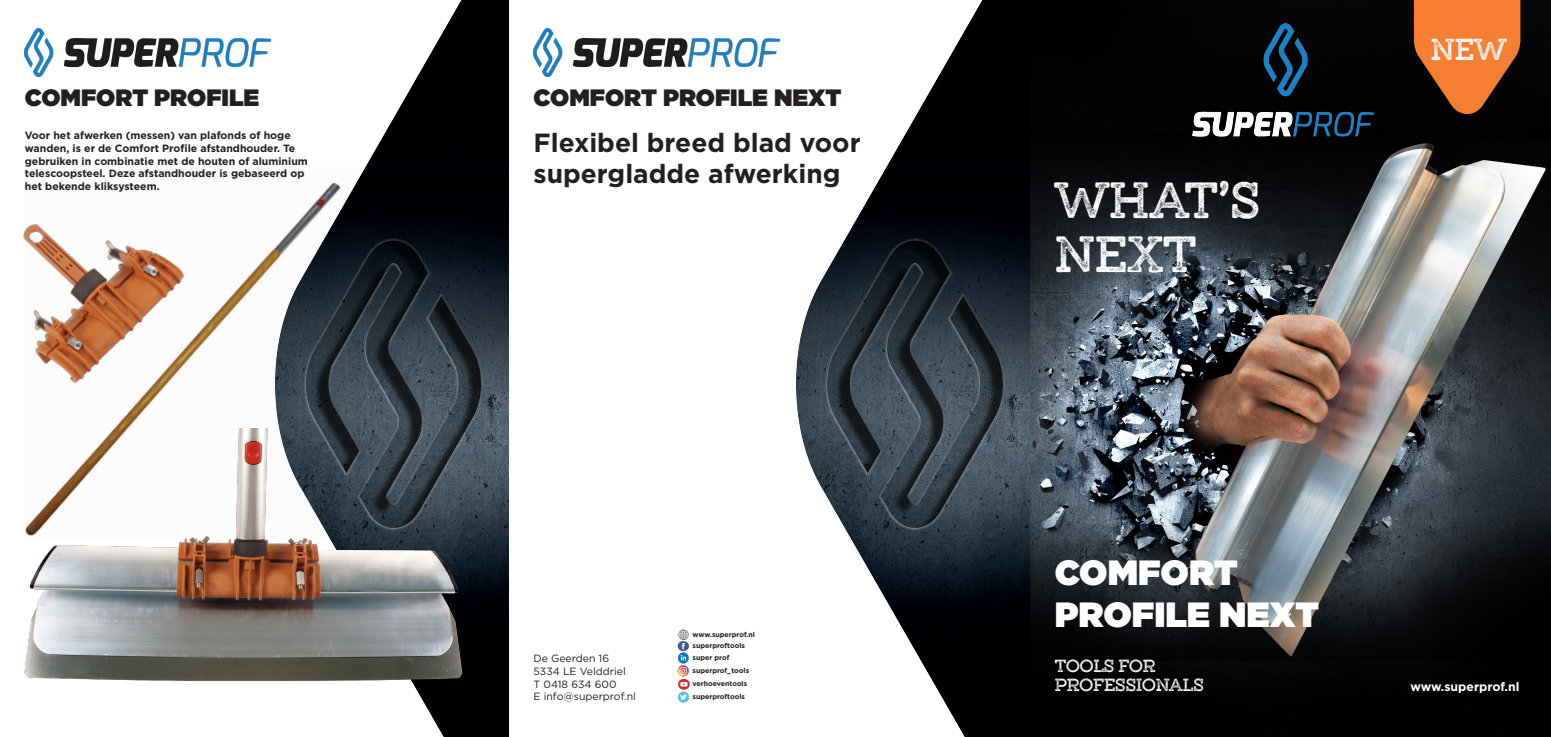
<style>
.page{position:relative;width:1551px;height:737px;background:#fff}
.page>*{position:absolute;margin:0;border:0;box-sizing:border-box;transform-origin:0 0}
.t1{font:700 45.5px "Gist X Upr";color:#fff}
.t2{font:900 35px "Gotham";color:#fff}
.t3{font:700 27.12px "Gist X Upr";color:#fff}
.t4{font:700 26.25px "Gotham";color:#231f20}
.t5{font:900 23.62px "Gotham";color:#231f20}
.t6{font:700 15.75px "Gist X Upr";color:#fff}
.t7{font:700 12.25px "Gotham";color:#fff}
.t8{font:700 10.5px/12.6px "Gotham";color:#231f20}
.t9{font:10.5px "Gotham";color:#231f20}
.t10{font:700 7px "Gotham";color:#231f20}
</style>
<div class="page">
<img style="left:113px;top:276px;width:136px;height:153px">
<img style="left:862px;top:0;width:688px;height:737px">
<img style="left:1192px;top:24px;width:180px;height:116px">
<img style="left:533px;top:28px;width:246px;height:49px">
<img style="left:25px;top:28px;width:246px;height:49px">
<img style="left:311px;top:0;width:197px;height:737px">
<img style="left:24px;top:429px;width:484px;height:258px">
<svg style="left:1413px;top:0;width:107px;height:114px;background:#ba6126"></svg>
<svg style="left:677px;top:629px;width:13px;height:74px"></svg>
<img style="left:23px;top:224px;width:190px;height:179px">
<img style="left:796px;top:207px;width:264px;height:351px">
<img style="left:249px;top:207px;width:260px;height:351px">
<p class="t5" style="left:25px;top:80px;width:236px">COMFORT PROFILE</p>
<p class="t5" style="left:533px;top:80px;width:309px">COMFORT PROFILE NEXT</p>
<p class="t8" style="left:25px;top:129px;width:284px">Voor het afwerken (messen) van plafonds of hoge wanden, is er de Comfort Profile afstandhouder. Te gebruiken in combinatie met de houten of aluminium telescoopsteel. Deze afstandhouder is gebaseerd op het bekende kliksysteem.</p>
<p class="t4" style="left:533px;top:125px;width:328px">Flexibel breed blad voor</p>
<p class="t4" style="left:533px;top:157px;width:308px">supergladde afwerking</p>
<p class="t9" style="left:533px;top:652px;width:77px">De Geerden 16</p>
<p class="t9" style="left:533px;top:664px;width:94px">5334 LE Velddriel</p>
<p class="t9" style="left:533px;top:677px;width:84px">T 0418 634 600</p>
<p class="t9" style="left:533px;top:690px;width:104px">E info@superprof.nl</p>
<p class="t10" style="left:692px;top:629px;width:64px">www.superprof.nl</p>
<p class="t10" style="left:692px;top:641px;width:54px">superproftools</p>
<p class="t10" style="left:692px;top:653px;width:38px">super prof</p>
<p class="t10" style="left:692px;top:666px;width:58px">superprof_tools</p>
<p class="t10" style="left:692px;top:679px;width:56px">verhoeventools</p>
<p class="t10" style="left:692px;top:692px;width:54px">superproftools</p>
<p class="t1" style="left:1054px;top:168px;width:207px">WHAT’S</p>
<p class="t1" style="left:1054px;top:223px;width:143px">NEXT</p>
<p class="t3" style="left:1430px;top:30px;width:77px">NEW</p>
<p class="t2" style="left:1054px;top:547px;width:184px">COMFORT</p>
<p class="t2" style="left:1054px;top:589px;width:266px">PROFILE NEXT</p>
<p class="t6" style="left:1054px;top:655px;width:102px">TOOLS FOR</p>
<p class="t6" style="left:1054px;top:673px;width:151px">PROFESSIONALS</p>
<p class="t7" style="left:1410px;top:678px;width:111px">www.superprof.nl</p>
</div>
